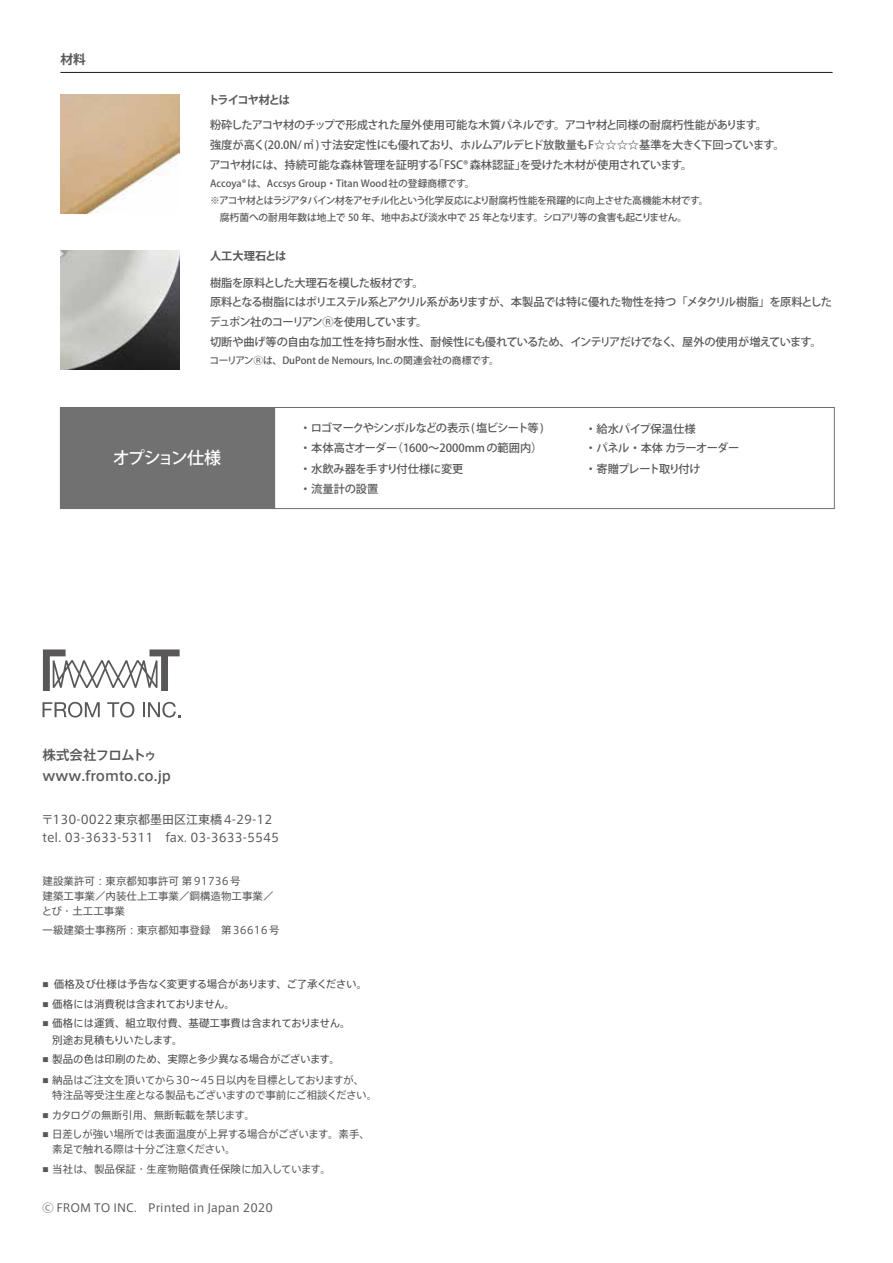
<style>
.page{position:relative;width:893px;height:1263px;background:#fff}
.page>*{position:absolute;margin:0;border:0;box-sizing:border-box;transform-origin:0 0}
.t1{font:500 16.95px "Koz Go Pr 6 N";letter-spacing:-.09em;color:#fff}
.t2{font:500 13.5px "Axis Std";color:#595757}
.t3{font:500 13.5px "Axis Std";letter-spacing:-.055em;color:#595757}
.t4{font:700 12.75px "Koz Go Pr 6 N";color:#595757}
.t5{font:12px/18px "Axis Std";color:#595757}
.t6{font:500 11.25px/19.6px "Koz Go Pr 6 N";letter-spacing:-.04em;color:#595757}
.t7{font:500 11.25px/20.5px "Koz Go Pr 6 N";color:#595757}
.t8{font:11.25px "Axis Std";color:#595757}
.t9{font:500 11.25px "Koz Go Pr 6 N";letter-spacing:-.07em;color:#595757}
.t10{font:700 11.25px "Koz Go Pr 6 N";letter-spacing:-.1em;color:#595757}
.t11{font:700 11.25px "Koz Go Pr 6 N";color:#595757}
.t12{font:10.5px/15px "Axis Std";color:#595757}
.t13{font:10.5px/16.5px "Axis Std";letter-spacing:-.01em;color:#4c4948}
.t14{font:10.5px/15px "Axis Std";letter-spacing:-.03em;color:#595757}
.t15{font:500 9.75px/17.1px "Koz Go Pr 6 N";letter-spacing:-.01em;color:#595757}
.s1{font-size:6.3px;color:#595757}
.s2{font-size:6.3px}
.s3{font-family:"Koz Go Pro"}
</style>
<div class="page">
<img style="left:60px;top:94px;width:119px;height:119px">
<img style="left:60px;top:251px;width:119px;height:119px">
<div style="left:60px;top:407px;width:215px;height:102px;background:#717171"></div>
<div style="left:274px;top:407px;width:561px;height:102px;border:1px solid #717171"></div>
<hr style="left:60px;top:72px;width:773px;height:1px;background:#221714">
<svg style="left:43px;top:649px;width:137px;height:42px"></svg>
<svg style="left:43px;top:702px;width:57px;height:15px"></svg>
<svg style="left:107px;top:702px;width:27px;height:15px"></svg>
<svg style="left:143px;top:702px;width:38px;height:15px"></svg>
<p class="t4" style="left:60px;top:52px;width:27px">材料</p>
<p class="t10" style="left:208px;top:93px;width:83px">トライコヤ材とは</p>
<p class="t6" style="left:209px;top:116px;width:577px">粉砕したアコヤ材のチップで形成された屋外使用可能な木質パネルです。アコヤ材と同様の耐腐朽性能があります。<br>強度が高く(20.0N/ ㎡ ) 寸法安定性にも優れており、ホルムアルデヒド放散量もF☆☆☆☆基準を大きく下回っています。アコヤ材には、持続可能な森林管理を証明する「FSC® 森林認証」を受けた木材が使用されています。</p>
<p class="t15" style="left:210px;top:175px;width:500px">Accoya® は、Accsys Group・Titan Wood 社の登録商標です。<br>※アコヤ材とはラジアタパイン材をアセチル化という化学反応により耐腐朽性能を飛躍的に向上させた高機能木材です。　腐朽菌への耐用年数は地上で 50 年、地中および淡水中で 25 年となります。シロアリ等の食害も起こりません。</p>
<p class="t11" style="left:210px;top:249px;width:78px">人工大理石とは</p>
<p class="t6" style="left:210px;top:273px;width:624px">樹脂を原料とした大理石を模した板材です。<br>原料となる樹脂にはポリエステル系とアクリル系がありますが、本製品では特に優れた物性を持つ「メタクリル樹脂」を原料としたデュポン社のコーリアンⓇを使用しています。<br>切断や曲げ等の自由な加工性を持ち耐水性、耐候性にも優れているため、インテリアだけでなく、屋外の使用が増えています。</p>
<p class="t15" style="left:209px;top:352px;width:291px">コーリアンⓇは、DuPont de Nemours, Inc. の関連会社の商標です。</p>
<p class="t9" style="left:300px;top:421px;width:245px">・ロゴマークやシンボルなどの表示 ( 塩ビシート等 )</p>
<h1 class="t1" style="left:113px;top:448px;width:110px">オプション仕様</h1>
<p class="t7" style="left:300px;top:438px;width:244px">・本体高さオーダー（1600～2000mm の範囲内）・水飲み器を手すり付仕様に変更<br>・流量計の設置</p>
<p class="t6" style="left:585px;top:419px;width:156px">・給水パイプ保温仕様<br>・パネル・本体 カラーオーダー・寄贈プレート取り付け</p>
<p class="t3" style="left:43px;top:745px;width:116px">株式会社フロムトゥ</p>
<p class="t2" style="left:43px;top:766px;width:130px">www.fromto.co.jp</p>
<p class="t5" style="left:42px;top:810px;width:239px">〒130-0022東京都墨田区江東橋4-29-12 tel. 03-3633-5311　fax. 03-3633-5545</p>
<p class="t12" style="left:42px;top:873px;width:233px">建設業許可：東京都知事許可 第91736号<br>建築工事業／内装仕上工事業／鋼構造物工事業／とび・土工工事業</p>
<p class="t12" style="left:43px;top:922px;width:239px">一級建築士事務所：東京都知事登録　第36616号</p>
<p class="t13" style="left:43px;top:975px;width:326px"><span class="s1">■</span> 価格及び仕様は予告なく変更する場合があります、ご了承ください。</p>
<p class="t13" style="left:43px;top:995px;width:194px"><span class="s1">■</span> 価格には消費税は含まれておりません。</p>
<p class="t13" style="left:52px;top:1014px;width:300px;text-indent:-10px"><span class="s1">■</span> 価格には運賃、組立取付費、基礎工事費は含まれておりません。別途お見積もりいたします。</p>
<p class="t13" style="left:43px;top:1050px;width:299px"><span class="s1">■</span> 製品の色は印刷のため、実際と多少異なる場合がございます。</p>
<p class="t14" style="left:52px;top:1072px;width:326px;text-indent:-10px"><span class="s2">■</span> 納品はご注文を頂いてから30～45日以内を目標としておりますが、特注品等受注生産となる製品もございますので事前にご相談ください。</p>
<p class="t12" style="left:43px;top:1107px;width:214px"><span class="s2">■</span> カタログの無断引用、無断転載を禁じます。</p>
<p class="t12" style="left:52px;top:1126px;width:319px;text-indent:-10px"><span class="s2">■</span> 日差しが強い場所では表面温度が上昇する場合がございます。素手、素足で触れる際は十分ご注意ください。</p>
<p class="t12" style="left:43px;top:1161px;width:290px"><span class="s2">■</span> 当社は、製品保証・生産物賠償責任保険に加入しています。</p>
<p class="t8" style="left:43px;top:1199px;width:232px"><span class="s3">Ⓒ</span> FROM TO INC.　Printed in Japan 2020</p>
</div>
